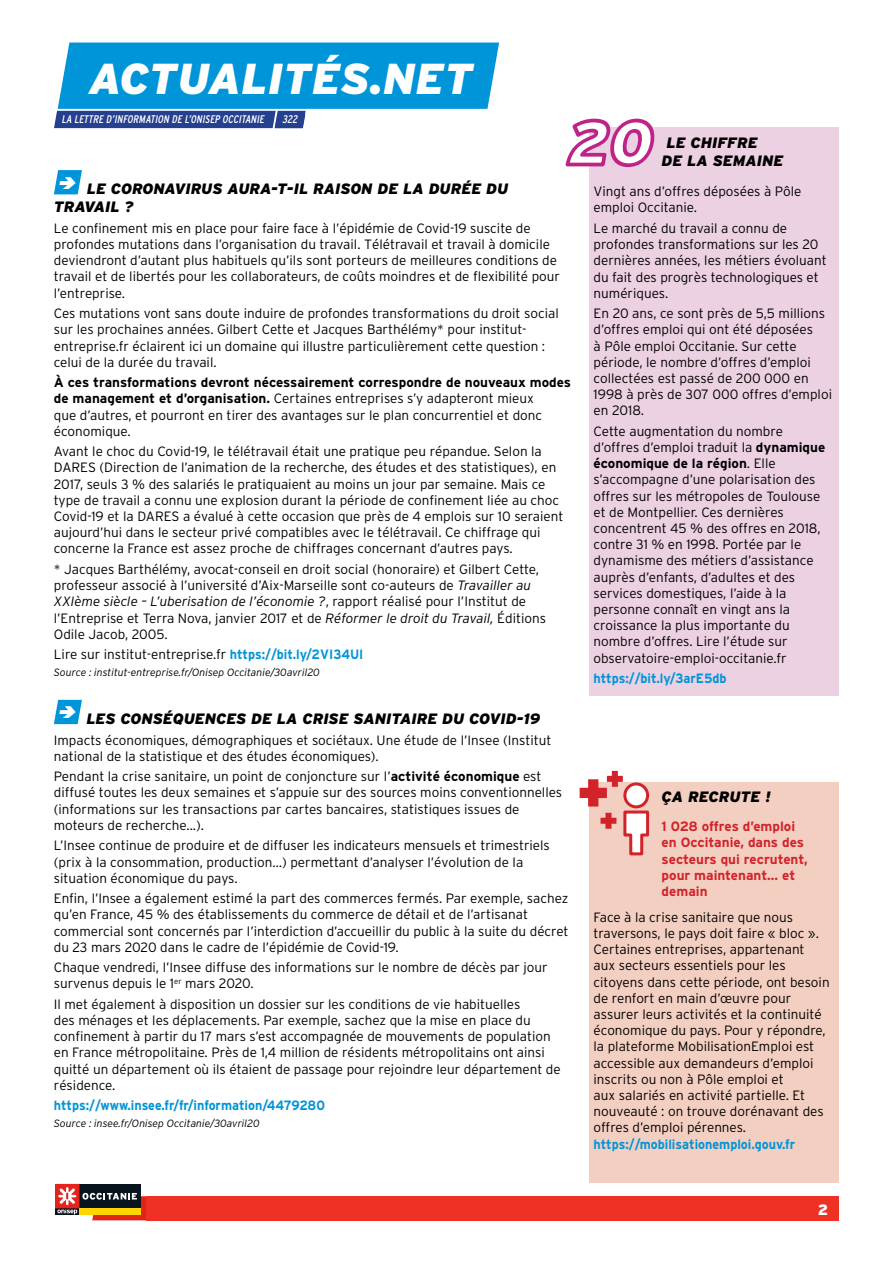
<style>
.page{position:relative;width:893px;height:1263px;background:#fff}
.page>*{position:absolute;margin:0;border:0;box-sizing:border-box;transform-origin:0 0}
.t1{font:italic 900 61.8px "Interstate";color:#fff}
.t2{font:italic 900 43.2px "Interstate";color:#fff}
.t3{font:italic 900 15px/18px "Interstate";color:#000}
.t4{font:900 15px "Interstate";color:#fff}
.t5{font:300 13.5px/16.2px "Interstate";color:#000}
.t6{font:700 13.5px "Interstate";color:#0094d9;scale:.93 1}
.t7{font:700 13.5px/16.2px "Interstate";color:#d2232a}
.t8{font:italic condensed 11.1px "Interstate";color:#fff}
.t9{font:italic 300 10.5px "Interstate";color:#000}
.s1{font-weight:700}
.s2{font-style:italic}
.s3{font-weight:700;color:#0094d9}
</style>
<div class="page">
<div style="left:55px;top:1208px;width:24px;height:6px;background:#07131d"></div>
<div style="left:79px;top:1184px;width:61px;height:24px;background:#07131d"></div>
<div style="left:55px;top:1184px;width:24px;height:24px;background:#e3231c"></div>
<svg style="left:57px;top:1187px;width:89px;height:33px"></svg>
<div style="left:146px;top:1196px;width:693px;height:24px;background:#ee3124"></div>
<svg style="left:54px;top:43px;width:445px;height:85px;background:#2799d5"></svg>
<div style="left:589px;top:127px;width:250px;height:569px;background:#ecd1e2"></div>
<div style="left:589px;top:782px;width:250px;height:400px;background:#f3cfc1"></div>
<svg style="left:565px;top:118px;width:90px;height:50px"></svg>
<svg style="left:580px;top:771px;width:70px;height:85px"></svg>
<svg style="left:54px;top:170px;width:28px;height:24px"></svg>
<svg style="left:54px;top:700px;width:28px;height:24px"></svg>
<h2 class="t2" style="left:89px;top:53px;width:386px">ACTUALITÉS.NET</h2>
<p class="t8" style="left:62px;top:113px;width:183px">LA LETTRE D’INFORMATION DE L’ONISEP OCCITANIE</p>
<p class="t8" style="left:282px;top:113px;width:19px">322</p>
<h1 class="t1" style="left:564px;top:105px;width:101px">20</h1>
<p class="t3" style="left:662px;top:133px;width:123px;text-indent:5px">LE CHIFFRE<br>DE LA SEMAINE</p>
<p class="t5" style="left:594px;top:183px;width:209px">Vingt ans d’offres déposées à Pôle emploi Occitanie.</p>
<p class="t5" style="left:594px;top:220px;width:235px">Le marché du travail a connu de profondes transformations sur les 20 dernières années, les métiers évoluant du fait des progrès technologiques et numériques.</p>
<p class="t5" style="left:594px;top:305px;width:240px">En 20 ans, ce sont près de 5,5 millions d’offres emploi qui ont été déposées<br>à Pôle emploi Occitanie. Sur cette période, le nombre d’offres d’emploi collectées est passé de 200 000 en<br>1998 à près de 307 000 offres d’emploi en 2018.</p>
<p class="t5" style="left:594px;top:423px;width:233px">Cette augmentation du nombre d’offres d’emploi traduit la <span class="s1">dynamique économique de la région</span>. Elle s’accompagne d’une polarisation des offres sur les métropoles de Toulouse et de Montpellier. Ces dernières concentrent 45 % des offres en 2018, contre 31 % en 1998. Portée par le dynamisme des métiers d’assistance auprès d’enfants, d’adultes et des services domestiques, l’aide à la personne connaît en vingt ans la croissance la plus importante du nombre d’offres. Lire l’étude sur observatoire-emploi-occitanie.fr</p>
<p class="t6" style="left:594px;top:670px;width:144px">https://bit.ly/3arE5db</p>
<p class="t3" style="left:54px;top:180px;width:456px;text-indent:33px">LE CORONAVIRUS AURA-T-IL RAISON DE LA DURÉE DU<br>TRAVAIL ?</p>
<p class="t5" style="left:54px;top:220px;width:508px">Le confinement mis en place pour faire face à l’épidémie de Covid-19 suscite de profondes mutations dans l’organisation du travail. Télétravail et travail à domicile deviendront d’autant plus habituels qu’ils sont porteurs de meilleures conditions de travail et de libertés pour les collaborateurs, de coûts moindres et de flexibilité pour l’entreprise.</p>
<p class="t5" style="left:54px;top:305px;width:506px">Ces mutations vont sans doute induire de profondes transformations du droit social sur les prochaines années. Gilbert Cette et Jacques Barthélémy* pour institut&shy;entreprise.fr éclairent ici un domaine qui illustre particulièrement cette question : celui de la durée du travail.</p>
<p class="t5" style="left:54px;top:374px;width:519px"><span class="s1">À ces transformations devront nécessairement correspondre de nouveaux modes de management et d’organisation.</span> Certaines entreprises s’y adapteront mieux<br>que d’autres, et pourront en tirer des avantages sur le plan concurrentiel et donc économique.</p>
<p class="t5" style="left:54px;top:443px;width:511px">Avant le choc du Covid-19, le télétravail était une pratique peu répandue. Selon la DARES (Direction de l’animation de la recherche, des études et des statistiques), en 2017, seuls 3 % des salariés le pratiquaient au moins un jour par semaine. Mais ce type de travail a connu une explosion durant la période de confinement liée au choc Covid-19 et la DARES a évalué à cette occasion que près de 4 emplois sur 10 seraient aujourd’hui dans le secteur privé compatibles avec le télétravail. Ce chiffrage qui concerne la France est assez proche de chiffrages concernant d’autres pays.</p>
<p class="t5" style="left:54px;top:561px;width:494px">* Jacques Barthélémy, avocat-conseil en droit social (honoraire) et Gilbert Cette, professeur associé à l’université d’Aix-Marseille sont co-auteurs de <span class="s2">Travailler au XXIème siècle – L’uberisation de l’économie ?</span>, rapport réalisé pour l’Institut de l’Entreprise et Terra Nova, janvier 2017 et de <span class="s2">Réformer le droit du Travail,</span> Éditions Odile Jacob, 2005.</p>
<p class="t5" style="left:54px;top:646px;width:311px">Lire sur institut-entreprise.fr <span class="s3">https://bit.ly/2VI34Ul</span></p>
<p class="t9" style="left:54px;top:666px;width:268px">Source : institut-entreprise.fr/Onisep Occitanie/30avril20</p>
<p class="t3" style="left:86px;top:710px;width:455px">LES CONSÉQUENCES DE LA CRISE SANITAIRE DU COVID-19</p>
<p class="t5" style="left:54px;top:732px;width:499px">Impacts économiques, démographiques et sociétaux. Une étude de l’Insee (Institut national de la statistique et des études économiques).</p>
<p class="t5" style="left:54px;top:768px;width:510px">Pendant la crise sanitaire, un point de conjoncture sur l’<span class="s1">activité économique</span> est diffusé toutes les deux semaines et s’appuie sur des sources moins conventionnelles (informations sur les transactions par cartes bancaires, statistiques issues de moteurs de recherche...).</p>
<p class="t5" style="left:54px;top:837px;width:498px">L’Insee continue de produire et de diffuser les indicateurs mensuels et trimestriels (prix à la consommation, production…) permettant d’analyser l’évolution de la situation économique du pays.</p>
<p class="t5" style="left:54px;top:890px;width:516px">Enfin, l’Insee a également estimé la part des commerces fermés. par exemple, sachez qu’en France, 45 % des établissements du commerce de détail et de l’artisanat commercial sont concernés par l’interdiction d’accueillir du public à la suite du décret du 23 mars 2020 dans le cadre de l’épidémie de Covid-19.</p>
<p class="t5" style="left:54px;top:959px;width:495px">Chaque vendredi, l’Insee diffuse des informations sur le nombre de décès par jour survenus depuis le 1<sup>er</sup> mars 2020.</p>
<p class="t5" style="left:54px;top:996px;width:508px">Il met également à disposition un dossier sur les conditions de vie habituelles<br>des ménages et les déplacements. Par exemple, sachez que la mise en place du confinement à partir du 17 mars s’est accompagnée de mouvements de population en France métropolitaine. près de 1,4 million de résidents métropolitains ont ainsi quitté un département où ils étaient de passage pour rejoindre leur département de résidence.</p>
<p class="t6" style="left:54px;top:1097px;width:293px">https://www.insee.fr/fr/information/4479280</p>
<p class="t9" style="left:54px;top:1117px;width:207px">Source : insee.fr/Onisep Occitanie/30avril20</p>
<p class="t3" style="left:662px;top:788px;width:111px">ÇA RECRUTE !</p>
<p class="t7" style="left:662px;top:818px;width:148px">1 028 offres d’emploi en Occitanie, dans des secteurs qui recrutent, pour maintenant... et demain</p>
<p class="t5" style="left:594px;top:909px;width:238px">Face à la crise sanitaire que nous traversons, le pays doit faire « bloc ».<br>Certaines entreprises, appartenant aux secteurs essentiels pour les citoyens dans cette période, ont besoin de renfort en main d’œuvre pour assurer leurs activités et la continuité économique du pays. Pour y répondre, la plateforme MobilisationEmploi est accessible aux demandeurs d’emploi inscrits ou non à Pôle emploi et<br>aux salariés en activité partielle. Et nouveauté : on trouve dorénavant des offres d’emploi pérennes.</p>
<p class="t6" style="left:594px;top:1136px;width:218px">https://mobilisationemploi.gouv.fr</p>
<p class="t4" style="left:818px;top:1200px;width:12px">2</p>
</div>
